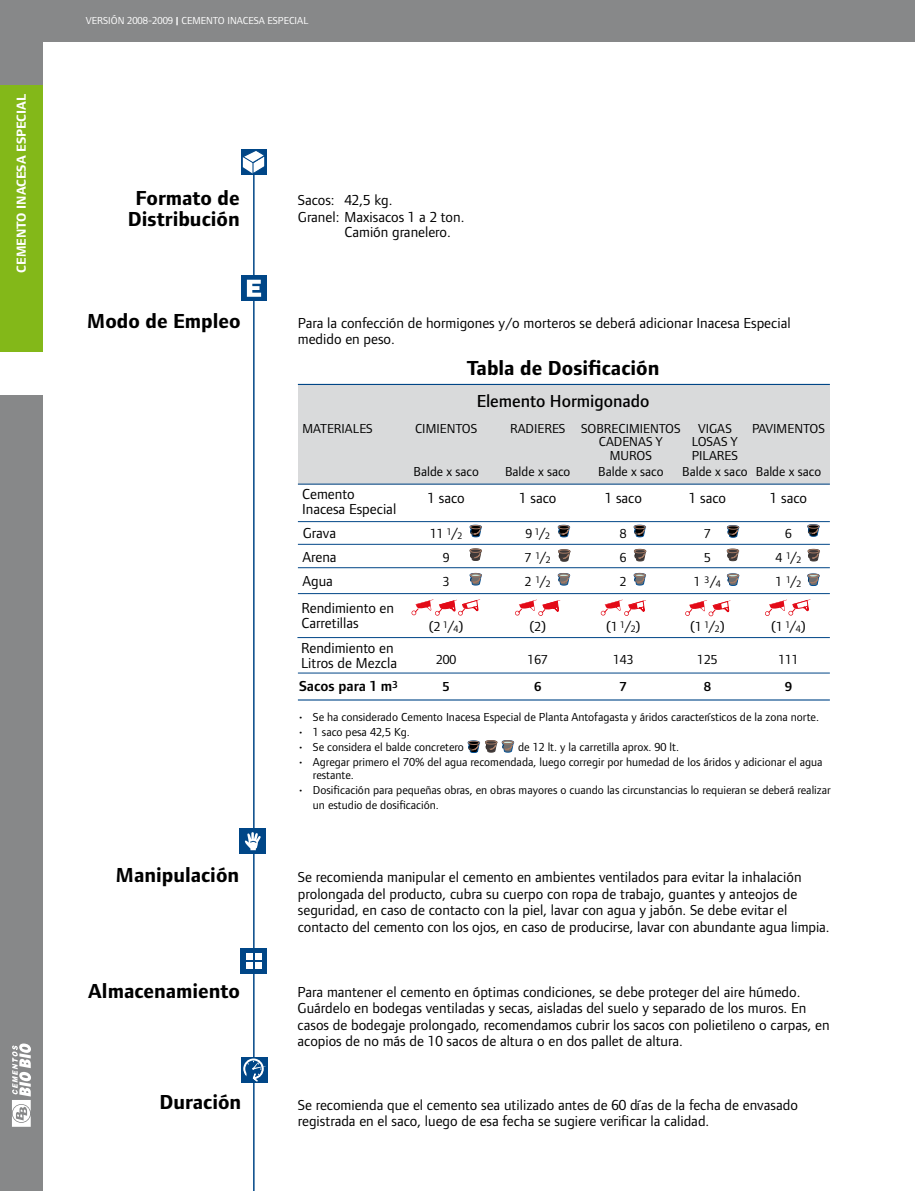
<style>
.page{position:relative;width:915px;height:1191px;background:#fff}
.page>*{position:absolute;margin:0;border:0;box-sizing:border-box;transform-origin:0 0}
.t1{font:700 21px/21px "Foundry Form Sans";color:#000;text-align:center}
.t2{font:500 18px "Foundry Form Sans";color:#000}
.t3{font:15px/16.5px "Foundry Form Sans";color:#000}
.t4{font:600 15px "Foundry Form Sans";color:#000}
.t5{font:13.5px "Foundry Form Sans";color:#000}
.t6{font:700 13.5px "Foundry Form Sans";color:#fff}
.t7{font:600 13.5px "Foundry Form Sans";color:#000}
.t8{font:12px/13.5px "Foundry Form Sans";color:#000}
.t9{font:10.5px "Foundry Form Sans";color:#fff}
.t10{font:9.75px "Foundry Form Sans";color:#000}
.s1{font-weight:700}
.s2{font-size:15px}
.s3{font-size:13.5px}
</style>
<div class="page">
<div style="left:0;top:0;width:914px;height:1190px;background:#878889"></div>
<div style="left:43px;top:42px;width:871px;height:1149px;background:#fff"></div>
<div style="left:0;top:0;width:43px;height:1191px;background:#878889"></div>
<div style="left:0;top:85px;width:43px;height:267px;background:#83b819"></div>
<div style="left:0;top:352px;width:44px;height:43px;background:#fff"></div>
<svg style="left:12px;top:1043px;width:19px;height:83px"></svg>
<hr style="left:914px;top:0;width:1px;height:1190px;background:#878889">
<svg style="left:914px;top:42px;width:1px;height:1148px"></svg>
<div style="left:298px;top:384px;width:531px;height:100px;background:#d9dadb"></div>
<hr style="left:298px;top:521px;width:531px;height:1px;background:#004687">
<hr style="left:298px;top:544px;width:531px;height:1px;background:#004687">
<hr style="left:298px;top:567px;width:531px;height:1px;background:#004687">
<hr style="left:298px;top:593px;width:531px;height:1px;background:#004687">
<hr style="left:298px;top:672px;width:531px;height:1px;background:#004687">
<hr style="left:298px;top:699px;width:531px;height:1px;background:#004687">
<hr style="left:298px;top:384px;width:531px;height:1px;background:#004687">
<hr style="left:297px;top:637px;width:532px;height:1px;background:#004687">
<svg style="left:411px;top:599px;width:69px;height:16px"></svg>
<svg style="left:514px;top:599px;width:46px;height:17px"></svg>
<svg style="left:600px;top:599px;width:46px;height:17px"></svg>
<svg style="left:685px;top:600px;width:45px;height:16px"></svg>
<svg style="left:764px;top:599px;width:46px;height:17px"></svg>
<svg style="left:469px;top:524px;width:13px;height:13px"></svg>
<svg style="left:469px;top:572px;width:13px;height:14px"></svg>
<svg style="left:557px;top:524px;width:13px;height:13px"></svg>
<svg style="left:557px;top:573px;width:13px;height:13px"></svg>
<svg style="left:633px;top:524px;width:13px;height:13px"></svg>
<svg style="left:633px;top:572px;width:13px;height:14px"></svg>
<svg style="left:726px;top:525px;width:13px;height:13px"></svg>
<svg style="left:726px;top:573px;width:13px;height:13px"></svg>
<svg style="left:806px;top:524px;width:13px;height:13px"></svg>
<svg style="left:806px;top:573px;width:13px;height:13px"></svg>
<svg style="left:469px;top:548px;width:13px;height:13px"></svg>
<svg style="left:557px;top:549px;width:13px;height:13px"></svg>
<svg style="left:633px;top:548px;width:13px;height:14px"></svg>
<svg style="left:726px;top:548px;width:13px;height:13px"></svg>
<svg style="left:807px;top:548px;width:13px;height:14px"></svg>
<svg style="left:467px;top:739px;width:47px;height:14px"></svg>
<hr style="left:253px;top:173px;width:1px;height:1018px;background:#004687">
<hr style="left:298px;top:484px;width:531px;height:1px;background:#004687">
<div style="left:241px;top:947px;width:26px;height:26px;background:#004687"></div>
<div style="left:246px;top:953px;width:7px;height:6px;background:#fff"></div>
<div style="left:246px;top:962px;width:7px;height:6px;background:#fff"></div>
<svg style="left:255px;top:953px;width:6px;height:15px"></svg>
<svg style="left:241px;top:149px;width:25px;height:26px"></svg>
<div style="left:241px;top:275px;width:25px;height:26px;background:#004687"></div>
<svg style="left:247px;top:280px;width:14px;height:17px"></svg>
<div style="left:240px;top:828px;width:26px;height:26px;background:#004687"></div>
<svg style="left:244px;top:832px;width:16px;height:18px"></svg>
<div style="left:241px;top:1056px;width:26px;height:26px;background:#004687"></div>
<svg style="left:243px;top:1058px;width:23px;height:23px"></svg>
<p class="t6" style="left:14px;top:272px;width:180px;rotate:-90deg">CEMENTO INACESA ESPECIAL</p>
<p class="t9" style="left:86px;top:15px;width:224px">VERSIÓN 2008-2009 <span class="s1">|</span> CEMENTO INACESA ESPECIAL</p>
<h1 class="t1" style="left:128px;top:188px;width:113px">Formato de<br>Distribución</h1>
<p class="t3" style="left:298px;top:192px;width:96px">Sacos: 42,5 kg.</p>
<p class="t3" style="left:298px;top:208px;width:168px">Granel: Maxisacos 1 a 2 ton.</p>
<p class="t3" style="left:344px;top:224px;width:108px">Camión granelero.</p>
<h1 class="t1" style="left:87px;top:310px;width:155px">Modo de Empleo</h1>
<p class="t3" style="left:298px;top:314px;width:494px">Para la confección de hormigones y/o morteros se deberá adicionar Inacesa Especial medido en peso.</p>
<h1 class="t1" style="left:466px;top:357px;width:194px">Tabla de Dosificación</h1>
<p class="t2" style="left:476px;top:391px;width:174px">Elemento Hormigonado</p>
<p class="t5" style="left:302px;top:421px;width:72px">MATERIALES</p>
<p class="t5" style="left:415px;top:421px;width:64px">CIMIENTOS</p>
<p class="t5" style="left:510px;top:421px;width:172px">RADIERES SOBRECIMIENTOS</p>
<p class="t5" style="left:697px;top:421px;width:35px">VIGAS</p>
<p class="t5" style="left:751px;top:421px;width:74px">PAVIMENTOS</p>
<p class="t5" style="left:598px;top:434px;width:66px">CADENAS Y</p>
<p class="t5" style="left:691px;top:434px;width:47px">LOSAS Y</p>
<p class="t5" style="left:609px;top:448px;width:44px">MUROS</p>
<p class="t5" style="left:691px;top:448px;width:48px">PILARES</p>
<p class="t5" style="left:413px;top:464px;width:67px">Balde x saco</p>
<p class="t5" style="left:505px;top:464px;width:67px">Balde x saco</p>
<p class="t5" style="left:598px;top:464px;width:67px">Balde x saco</p>
<p class="t5" style="left:682px;top:464px;width:140px">Balde x saco Balde x saco</p>
<p class="t3" style="left:427px;top:490px;width:39px">1 saco</p>
<p class="t3" style="left:519px;top:490px;width:39px">1 saco</p>
<p class="t3" style="left:604px;top:490px;width:39px">1 saco</p>
<p class="t3" style="left:688px;top:490px;width:39px">1 saco</p>
<p class="t3" style="left:769px;top:490px;width:39px">1 saco</p>
<p class="t3" style="left:303px;top:524px;width:35px">Grava</p>
<p class="t5" style="left:430px;top:526px;width:34px">11 <sup>1</sup><span class="s2">/</span><sub>2</sub></p>
<p class="t10" style="left:525px;top:528px;width:26px"><span class="s3">9</span> 1<span class="s2">/</span>2</p>
<p class="t5" style="left:619px;top:526px;width:8px">8</p>
<p class="t5" style="left:703px;top:526px;width:8px">7</p>
<p class="t5" style="left:784px;top:526px;width:8px">6</p>
<p class="t3" style="left:302px;top:548px;width:36px">Arena</p>
<p class="t5" style="left:442px;top:550px;width:8px">9</p>
<p class="t10" style="left:524px;top:552px;width:27px"><span class="s3">7</span> 1<span class="s2">/</span>2</p>
<p class="t5" style="left:619px;top:550px;width:8px">6</p>
<p class="t5" style="left:703px;top:550px;width:8px">5</p>
<p class="t10" style="left:775px;top:552px;width:27px"><span class="s3">4</span> 1<span class="s2">/</span>2</p>
<p class="t3" style="left:302px;top:572px;width:32px">Agua</p>
<p class="t5" style="left:442px;top:574px;width:8px">3</p>
<p class="t10" style="left:524px;top:576px;width:27px"><span class="s3">2</span> 1<span class="s2">/</span>2</p>
<p class="t5" style="left:619px;top:574px;width:8px">2</p>
<p class="t10" style="left:693px;top:576px;width:28px"><span class="s3">1</span> 3<span class="s2">/</span>4</p>
<p class="t10" style="left:775px;top:576px;width:27px"><span class="s3">1</span> 1<span class="s2">/</span>2</p>
<p class="t3" style="left:429px;top:617px;width:36px">(<span class="s3">2</span> <sup>1</sup>/<sub>4</sub>)</p>
<p class="t3" style="left:529px;top:617px;width:18px">(<span class="s3">2</span>)</p>
<p class="t3" style="left:606px;top:617px;width:36px">(<span class="s3">1</span> <sup>1</sup>/<sub>2</sub>)</p>
<p class="t3" style="left:690px;top:617px;width:36px">(<span class="s3">1</span> <sup>1</sup>/<sub>2</sub>)</p>
<p class="t3" style="left:771px;top:617px;width:36px">(<span class="s3">1</span> <sup>1</sup>/<sub>4</sub>)</p>
<p class="t5" style="left:436px;top:652px;width:22px">200</p>
<p class="t5" style="left:527px;top:652px;width:22px">167</p>
<p class="t5" style="left:613px;top:652px;width:22px">143</p>
<p class="t5" style="left:697px;top:652px;width:22px">125</p>
<p class="t5" style="left:778px;top:652px;width:22px">111</p>
<p class="t4" style="left:299px;top:677px;width:100px">Sacos para 1 m<sup>3</sup></p>
<p class="t7" style="left:442px;top:679px;width:8px">5</p>
<p class="t7" style="left:534px;top:679px;width:8px">6</p>
<p class="t7" style="left:619px;top:679px;width:8px">7</p>
<p class="t7" style="left:703px;top:679px;width:8px">8</p>
<p class="t7" style="left:784px;top:679px;width:8px">9</p>
<p class="t3" style="left:302px;top:487px;width:96px;line-height:15px">Cemento<br>Inacesa Especial</p>
<p class="t3" style="left:301px;top:601px;width:94px;line-height:15px">Rendimiento en<br>Carretillas</p>
<p class="t3" style="left:301px;top:640px;width:97px;line-height:15px">Rendimiento en<br>Litros de Mezcla</p>
<h1 class="t1" style="left:116px;top:864px;width:125px">Manipulación</h1>
<p class="t8" style="left:298px;top:710px;width:522px">• Se ha considerado Cemento Inacesa Especial de Planta Antofagasta y áridos característicos de la zona norte.</p>
<p class="t8" style="left:298px;top:725px;width:113px">• 1 saco pesa 42,5 Kg.</p>
<p class="t8" style="left:298px;top:740px;width:167px">• Se considera el balde concretero</p>
<p class="t8" style="left:518px;top:740px;width:162px">de 12 lt. y la carretilla aprox. 90 lt.</p>
<p class="t8" style="left:313px;top:755px;width:511px;text-indent:-15px">• Agregar primero el 70% del agua recomendada, luego corregir por humedad de los áridos y adicionar el agua restante.</p>
<p class="t8" style="left:313px;top:783px;width:519px;line-height:15px;text-indent:-15px">• Dosificación para pequeñas obras, en obras mayores o cuando las circunstancias lo requieran se deberá realizar un estudio de dosificación.</p>
<p class="t3" style="left:298px;top:869px;width:533px">Se recomienda manipular el cemento en ambientes ventilados para evitar la inhalación prolongada del producto, cubra su cuerpo con ropa de trabajo, guantes y anteojos de seguridad, en caso de contacto con la piel, lavar con agua y jabón. Se debe evitar el contacto del cemento con los ojos, en caso de producirse, lavar con abundante agua limpia.</p>
<h1 class="t1" style="left:88px;top:980px;width:153px">Almacenamiento</h1>
<p class="t3" style="left:297px;top:983px;width:533px">Para mantener el cemento en óptimas condiciones, se debe proteger del aire húmedo.<br>Guárdelo en bodegas ventiladas y secas, aisladas del suelo y separado de los muros. En casos de bodegaje prolongado, recomendamos cubrir los sacos con polietileno o carpas, en acopios de no más de 10 sacos de altura o en dos pallet de altura.</p>
<h1 class="t1" style="left:159px;top:1091px;width:83px">Duración</h1>
<p class="t3" style="left:298px;top:1096px;width:501px">Se recomienda que el cemento sea utilizado antes de 60 días de la fecha de envasado registrada en el saco, luego de esa fecha se sugiere verificar la calidad.</p>
</div>
